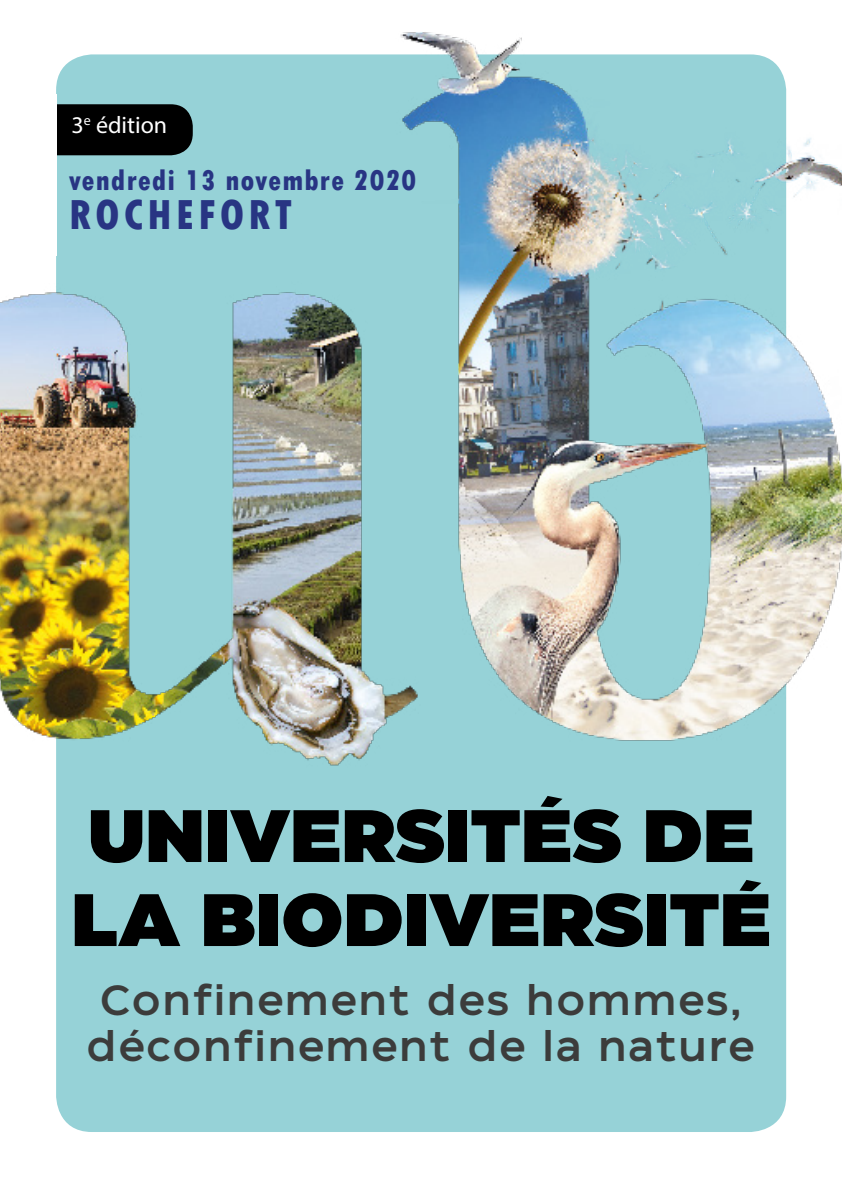
<style>
.page{position:relative;width:842px;height:1191px;background:#fff}
.page>*{position:absolute;margin:0;border:0;box-sizing:border-box;transform-origin:0 0}
.t1{font:900 74px/84px "Eastman Trial";color:#000}
.t2{font:800 condensed 44px "Tw Cen";letter-spacing:.09em;color:#283583}
.t3{font:500 42px/46.4px "Eastman Trial";letter-spacing:.04em;color:#3c3c3b;text-align:center}
.t4{font:800 condensed 30px "Tw Cen";letter-spacing:.04em;color:#283583}
.t5{font:24px "Myriad Pro";color:#fff}
</style>
<div class="page">
<div style="left:56px;top:54px;width:730px;height:1078px;background:#96d2d7;border-radius:36px"></div>
<img style="left:0;top:32px;width:842px;height:738px">
<div style="left:31px;top:104px;width:162px;height:51px;background:#000;border-radius:22px"></div>
<div style="left:0;top:94px;width:56px;height:162px;background:#fff"></div>
<p class="t5" style="left:72px;top:111px;width:97px">3<sup>e</sup> édition</p>
<p class="t4" style="left:69px;top:162px;width:349px">vendredi 13 novembre 2020</p>
<p class="t2" style="left:69px;top:188px;width:225px">ROCHEFORT</p>
<h1 class="t1" style="left:71px;top:786px;width:701px">UNIVERSITÉS DE<br>LA BIODIVERSITÉ</h1>
<p class="t3" style="left:87px;top:972px;width:669px">Confinement des hommes, déconfinement de la nature</p>
</div>
